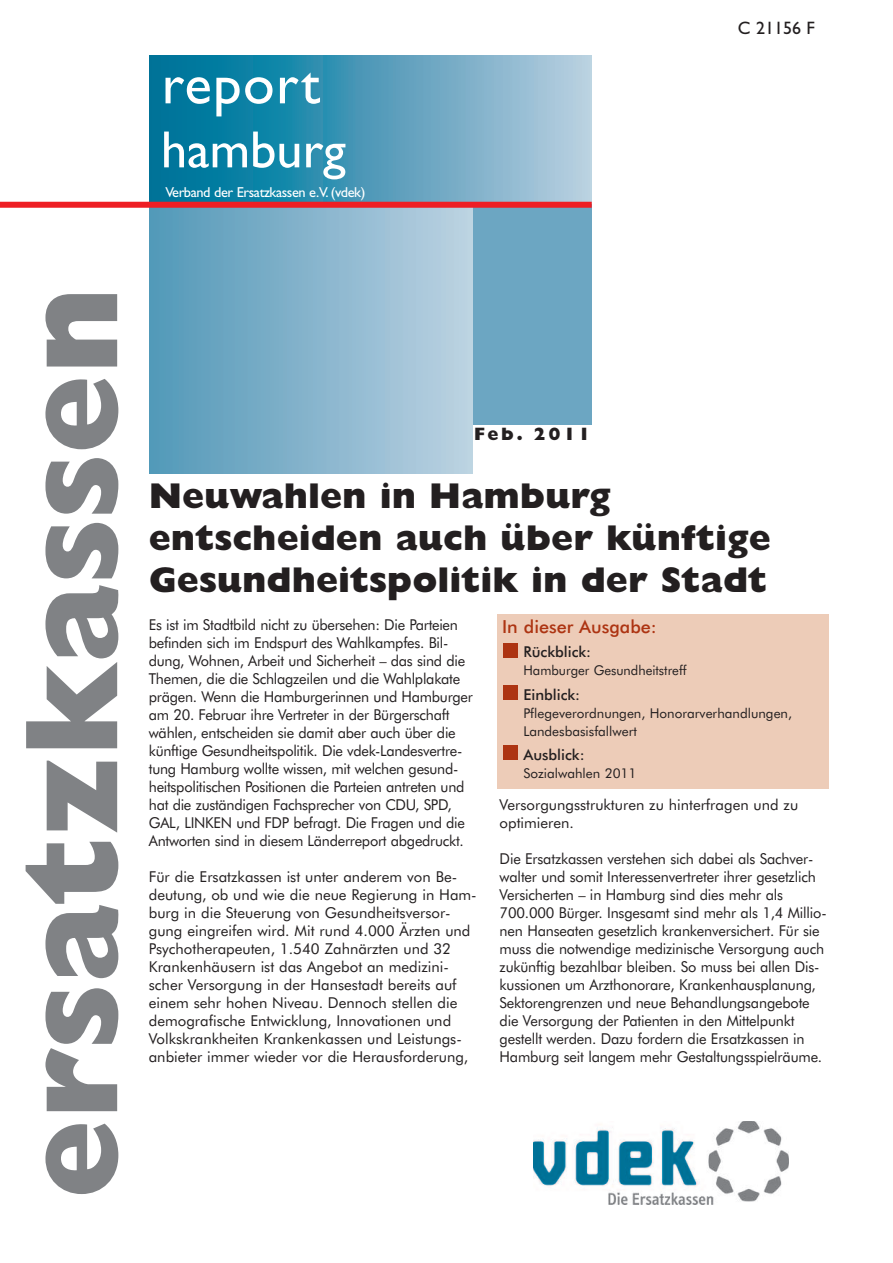
<style>
.page{position:relative;width:893px;height:1263px;background:#fff}
.page>*{position:absolute;margin:0;border:0;box-sizing:border-box;transform-origin:0 0}
.t1{font:800 133.5px "Gill Sans";color:#808285}
.t2{font:57px "Gill Sans";letter-spacing:.025em;color:#fff}
.t3{font:52.5px "Gill Sans";color:#fff}
.t4{font:800 36px/42px "Gill Sans";color:#231f20}
.t5{font:500 18px "Futura BT";color:#ad3412}
.t6{font:800 18px "Gill Sans";letter-spacing:.155em;color:#231f20}
.t7{font:18px "Gill Sans";color:#231f20}
.t8{font:15px/18px "Futura BT";letter-spacing:-.01em;color:#231f20}
.t9{font:500 15px "Futura BT";color:#231f20}
.t10{font:14.4px "Gill Sans";letter-spacing:-.03em;color:#fff}
.t11{font:13.5px/18px "Futura BT";color:#231f20}
</style>
<div class="page">
<div style="left:150px;top:203px;width:442px;height:222px;background:#6ca6c2"></div>
<div style="left:150px;top:203px;width:322px;height:270px;background:linear-gradient(to right,#5298b8,#bcd2e2)"></div>
<svg style="left:150px;top:55px;width:442px;height:147px;background:#4e9bb9"></svg>
<div style="left:0;top:202px;width:592px;height:6px;background:#ee1e24"></div>
<div style="left:498px;top:615px;width:331px;height:174px;background:#edccb8"></div>
<div style="left:504px;top:685px;width:14px;height:14px;background:#ad3412"></div>
<div style="left:504px;top:643px;width:14px;height:14px;background:#ad3412"></div>
<div style="left:504px;top:746px;width:14px;height:14px;background:#ad3412"></div>
<img style="left:534px;top:1121px;width:255px;height:84px">
<h2 class="t2" style="left:162px;top:63px;width:160px">report</h2>
<h3 class="t3" style="left:161px;top:130px;width:186px">hamburg</h3>
<p class="t10" style="left:165px;top:187px;width:202px">Verband der Ersatzkassen e.V. (vdek)</p>
<p class="t7" style="left:738px;top:21px;width:79px">C 21156 F</p>
<h1 class="t1" style="left:22px;top:1199px;width:913px;rotate:-90deg">ersatzkassen</h1>
<p class="t6" style="left:474px;top:427px;width:118px">Feb. 2011</p>
<h3 class="t4" style="left:149px;top:478px;width:624px">Neuwahlen in Hamburg entscheiden auch über künftige<br>Gesundheitspolitik in der Stadt</h3>
<p class="t8" style="left:149px;top:617px;width:326px">Es ist im Stadtbild nicht zu übersehen: Die Parteien befinden sich im Endspurt des Wahlkampfes. Bil&shy;dung, Wohnen, Arbeit und Sicherheit – das sind die Themen, die die Schlagzeilen und die Wahlplakate prägen. Wenn die Hamburgerinnen und Hamburger am 20. Februar ihre Vertreter in der Bürgerschaft wählen, entscheiden sie damit aber auch über die künftige Gesundheitspolitik. Die vdek-Landesvertre&shy;tung Hamburg wollte wissen, mit welchen gesund&shy;heitspolitischen Positionen die Parteien antreten und hat die zuständigen Fachsprecher von CDU, SPD, GAL, LINKEN und FDP befragt. Die Fragen und die Antworten sind in diesem Länderreport abgedruckt.</p>
<p class="t8" style="left:149px;top:869px;width:329px">Für die Ersatzkassen ist unter anderem von Be&shy;deutung, ob und wie die neue Regierung in Ham&shy;burg in die Steuerung von Gesundheitsversor&shy;gung eingreifen wird. Mit rund 4.000 Ärzten und Psychotherapeuten, 1.540 Zahnärzten und 32<br>Krankenhäusern ist das Angebot an medizini&shy;scher Versorgung in der Hansestadt bereits auf einem sehr hohen Niveau. Dennoch stellen die demografische Entwicklung, Innovationen und Volkskrankheiten Krankenkassen und Leistungs&shy;anbieter immer wieder vor die Herausforderung,</p>
<p class="t5" style="left:502px;top:619px;width:156px">In dieser Ausgabe:</p>
<p class="t9" style="left:523px;top:646px;width:69px">Rückblick:</p>
<p class="t11" style="left:523px;top:662px;width:165px">Hamburger Gesundheitstreff</p>
<p class="t9" style="left:523px;top:688px;width:58px">Einblick:</p>
<p class="t11" style="left:523px;top:705px;width:270px">Pflegeverordnungen, Honorarverhandlungen,<br>Landesbasisfallwert</p>
<p class="t9" style="left:523px;top:748px;width:63px">Ausblick:</p>
<p class="t11" style="left:523px;top:765px;width:115px">Sozialwahlen 2011</p>
<p class="t8" style="left:500px;top:797px;width:300px">Versorgungsstrukturen zu hinterfragen und zu optimieren.</p>
<p class="t8" style="left:500px;top:851px;width:329px">Die Ersatzkassen verstehen sich dabei als Sachver&shy;walter und somit Interessenvertreter ihrer gesetzlich Versicherten – in Hamburg sind dies mehr als 700.000 Bürger. Insgesamt sind mehr als 1,4 Millio&shy;nen Hanseaten gesetzlich krankenversichert. Für sie muss die notwendige medizinische Versorgung auch zukünftig bezahlbar bleiben. So muss bei allen Dis&shy;kussionen um Arzthonorare, Krankenhausplanung, Sektorengrenzen und neue Behandlungsangebote die Versorgung der Patienten in den Mittelpunkt gestellt werden. Dazu fordern die Ersatzkassen in Hamburg seit langem mehr Gestaltungsspielräume.</p>
</div>
